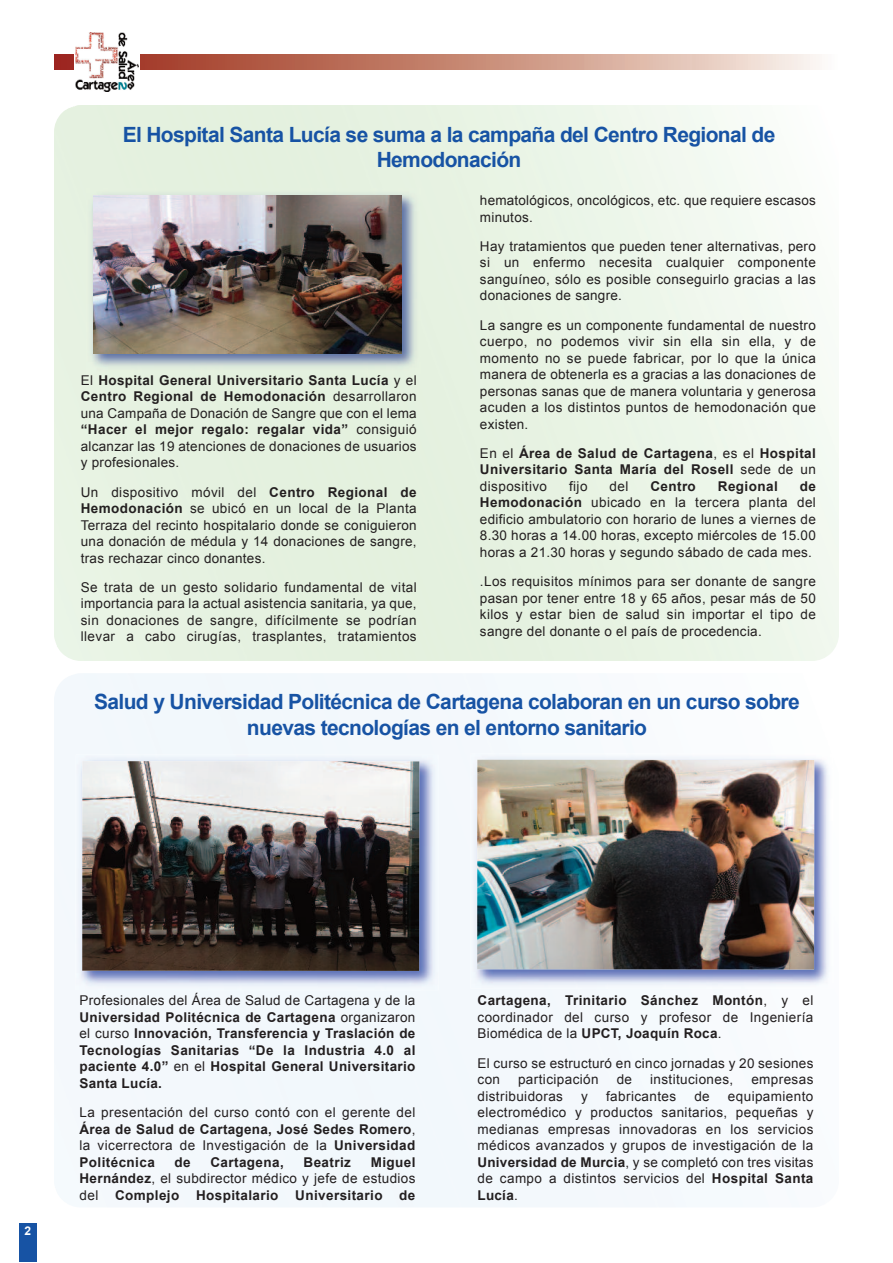
<style>
.page{position:relative;width:893px;height:1263px;background:#fff}
.page>*{position:absolute;margin:0;border:0;box-sizing:border-box;transform-origin:0 0}
.t1{font:700 21px/25.2px "Arial";letter-spacing:-.03em;color:#1753a4;text-align:center}
.t2{font:13.5px/16.5px "Arial";letter-spacing:.025em;color:#231f20;text-align:justify}
.t3{font:700 13.5px/16.5px "Arial";letter-spacing:.03em;color:#231f20;text-align:justify}
.t4{font:700 12px "Arial";color:#fff}
.s1{font-weight:700}
.s2{font-weight:400}
</style>
<div class="page">
<img style="left:54px;top:54px;width:766px;height:16px">
<div style="left:19px;top:1224px;width:17px;height:38px;background:#1753a4"></div>
<div style="left:75px;top:33px;width:65px;height:61px;background:#fff"></div>
<img style="left:75px;top:33px;width:63px;height:58px">
<img style="left:86px;top:189px;width:335px;height:184px">
<img style="left:93px;top:196px;width:308px;height:158px">
<img style="left:470px;top:753px;width:364px;height:236px">
<img style="left:477px;top:760px;width:337px;height:209px">
<img style="left:75px;top:754px;width:364px;height:236px">
<img style="left:82px;top:761px;width:337px;height:210px">
<h1 class="t1" style="left:123px;top:122px;width:654px">El Hospital Santa Lucía se suma a la campaña del Centro Regional de<br>Hemodonación</h1>
<p class="t2" style="left:81px;top:372px;width:337px">El <span class="s1">Hospital General Universitario Santa Lucía</span> y el <span class="s1">Centro Regional de Hemodonación</span> desarrollaron una Campaña de Donación de Sangre que con el lema <span class="s1">“Hacer el mejor regalo: regalar vida”</span> consiguió alcanzar las 19 atenciones de donaciones de usuarios y profesionales.</p>
<p class="t2" style="left:81px;top:484px;width:337px">Un dispositivo móvil del <span class="s1">Centro Regional de Hemodonación</span> se ubicó en un local de la Planta Terraza del recinto hospitalario donde se coniguieron una donación de médula y 14 donaciones de sangre, tras rechazar cinco donantes.</p>
<p class="t2" style="left:81px;top:579px;width:337px">Se trata de un gesto solidario fundamental de vital importancia para la actual asistencia sanitaria, ya que, sin donaciones de sangre, difícilmente se podrían llevar a cabo cirugías, trasplantes, tratamientos</p>
<p class="t2" style="left:480px;top:192px;width:337px">hematológicos, oncológicos, etc. que requiere escasos minutos.</p>
<p class="t2" style="left:480px;top:238px;width:337px">Hay tratamientos que pueden tener alternativas, pero si un enfermo necesita cualquier componente sanguíneo, sólo es posible conseguirlo gracias a las donaciones de sangre.</p>
<p class="t2" style="left:480px;top:317px;width:337px">La sangre es un componente fundamental de nuestro cuerpo, no podemos vivir sin ella sin ella, y de momento no se puede fabricar, por lo que la única manera de obtenerla es a gracias a las donaciones de personas sanas que de manera voluntaria y generosa acuden a los distintos puntos de hemodonación que existen.</p>
<p class="t3" style="left:480px;top:445px;width:337px"><span class="s2">En el</span> Área de Salud de Cartagena<span class="s2">, es el</span> Hospital Universitario Santa María del Rosell <span class="s2">sede de un dispositivo</span></p>
<p class="t2" style="left:569px;top:478px;width:20px">fijo</p>
<p class="t2" style="left:609px;top:478px;width:20px">del</p>
<p class="t3" style="left:650px;top:478px;width:47px">Centro</p>
<p class="t3" style="left:718px;top:478px;width:61px">Regional</p>
<p class="t2" style="left:480px;top:478px;width:337px;text-indent:320px"><span class="s1">de Hemodonación</span> ubicado en la tercera planta del edificio ambulatorio con horario de lunes a viernes de 8.30 horas a 14.00 horas, excepto miércoles de 15.00 horas a 21.30 horas y segundo sábado de cada mes.</p>
<p class="t2" style="left:480px;top:573px;width:337px">.Los requisitos mínimos para ser donante de sangre pasan por tener entre 18 y 65 años, pesar más de 50 kilos y estar bien de salud sin importar el tipo de sangre del donante o el país de procedencia.</p>
<h1 class="t1" style="left:94px;top:689px;width:707px">Salud y Universidad Politécnica de Cartagena colaboran en un curso sobre nuevas tecnologías en el entorno sanitario</h1>
<p class="t4" style="left:24px;top:1224px;width:8px">2</p>
<p class="t3" style="left:80px;top:992px;width:337px"><span class="s2">Profesionales del Área de Salud de Cartagena y de la </span>Universidad Politécnica de Cartagena <span class="s2">organizaron el curso</span> Innovación, Transferencia y Traslación de Tecnologías Sanitarias “De la Industria 4.0 al paciente 4.0” <span class="s2">en el</span> Hospital General Universitario Santa Lucía.</p>
<p class="t2" style="left:80px;top:1104px;width:337px">La presentación del curso contó con el gerente del <span class="s1">Área de Salud de Cartagena, José Sedes Romero</span>, la vicerrectora de Investigación de la <span class="s1">Universidad Politécnica</span></p>
<p class="t3" style="left:175px;top:1154px;width:18px">de</p>
<p class="t3" style="left:210px;top:1154px;width:75px">Cartagena,</p>
<p class="t3" style="left:304px;top:1154px;width:49px">Beatriz</p>
<p class="t3" style="left:80px;top:1154px;width:337px;text-indent:291px">Miguel Hernández<span class="s2">, el subdirector médico y jefe de estudios del</span> Complejo Hospitalario Universitario de</p>
<p class="t2" style="left:477px;top:992px;width:337px"><span class="s1">Cartagena, Trinitario Sánchez Montón</span>, y el coordinador del curso y profesor de Ingeniería Biomédica de la <span class="s1">UPCT, Joaquín Roca</span>.</p>
<p class="t2" style="left:477px;top:1055px;width:337px">El curso se estructuró en cinco jornadas y 20 sesiones con</p>
<p class="t2" style="left:518px;top:1071px;width:82px">participación</p>
<p class="t2" style="left:617px;top:1071px;width:17px">de</p>
<p class="t2" style="left:650px;top:1071px;width:85px">instituciones,</p>
<p class="t2" style="left:751px;top:1071px;width:64px">empresas</p>
<p class="t2" style="left:477px;top:1088px;width:87px">distribuidoras</p>
<p class="t2" style="left:581px;top:1088px;width:8px">y</p>
<p class="t2" style="left:606px;top:1088px;width:72px">fabricantes</p>
<p class="t2" style="left:694px;top:1088px;width:17px">de</p>
<p class="t2" style="left:477px;top:1088px;width:337px;text-indent:250px">equipamiento electromédico y productos sanitarios, pequeñas y medianas empresas innovadoras en los servicios médicos avanzados y grupos de investigación de la <span class="s1">Universidad de Murcia</span>, y se completó con tres visitas de campo a distintos servicios del <span class="s1">Hospital Santa Lucía</span>.</p>
</div>
